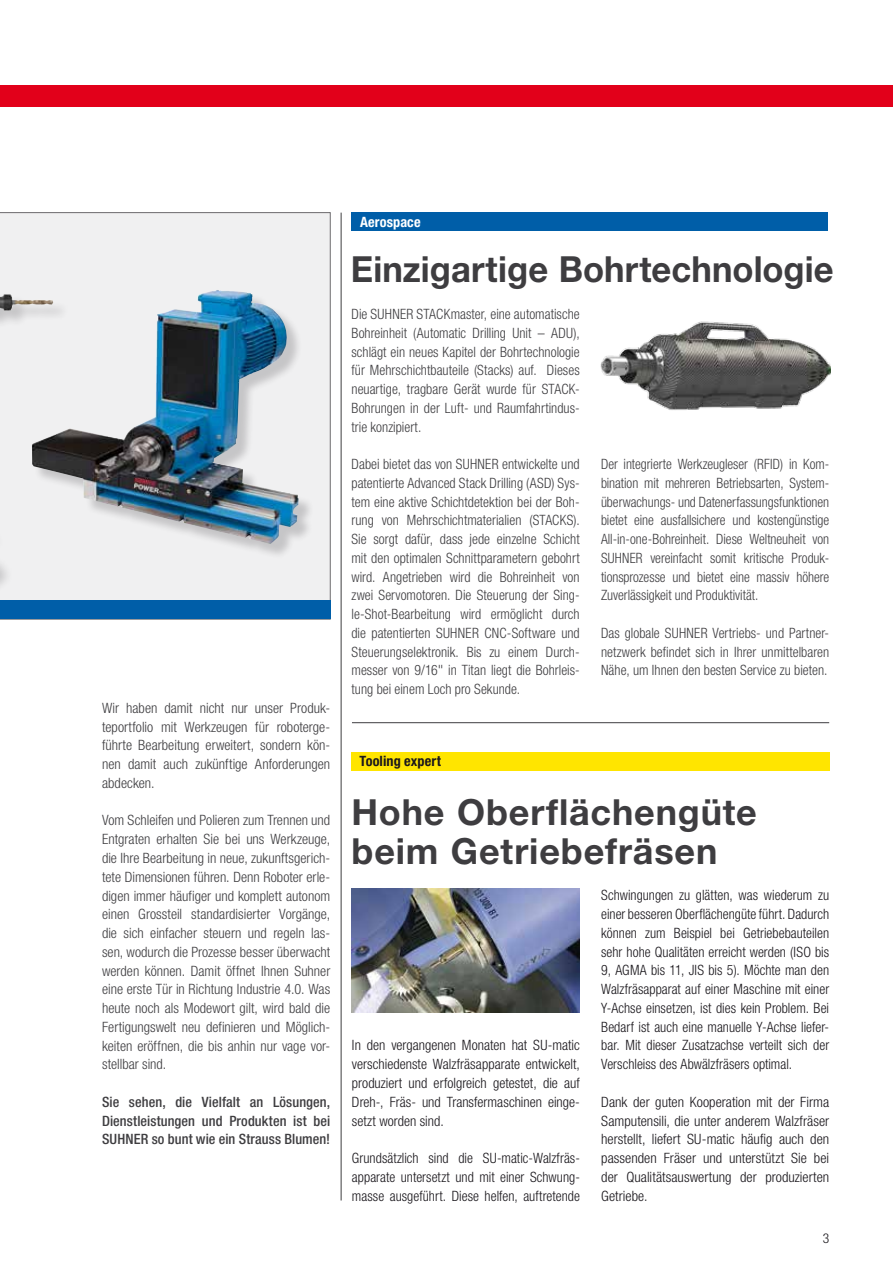
<style>
.page{position:relative;width:893px;height:1263px;background:#fff}
.page>*{position:absolute;margin:0;border:0;box-sizing:border-box;transform-origin:0 0}
.t1{font:700 36px/39px "Helvetica Neue LT Std";letter-spacing:.02em;color:#3e3d40}
.t2{font:700 36px "Helvetica Neue LT Std";color:#3e3d40;scale:.96 1}
.t3{font:300 condensed 14.25px/18.8px "Helvetica Neue LT Std";color:#3e3d40;text-align:justify}
.t4{font:300 condensed 14.25px/18.8px "Helvetica Neue LT Std";color:#1a171c;text-align:justify}
.t5{font:300 condensed 14.25px/18.8px "Helvetica Neue LT Std";color:#3e3d40;text-align:justify;scale:.95 1}
.t6{font:500 condensed 14.25px/18.8px "Helvetica Neue LT Std";letter-spacing:.01em;color:#3e3d40;text-align:justify}
.t7{font:700 condensed 14.25px "Helvetica Neue LT Std";letter-spacing:.005em;color:#1a171c}
.t8{font:700 condensed 14.25px "Helvetica Neue LT Std";letter-spacing:.01em;color:#fff}
.t9{font:300 condensed 13.5px "Helvetica Neue LT Std";color:#1a171c}
</style>
<div class="page">
<div style="left:0;top:212px;width:330px;height:388px;background:#f0f0f1"></div>
<div style="left:0;top:600px;width:330px;height:19px;background:#005ea8"></div>
<div style="left:351px;top:213px;width:477px;height:18px;background:#005ea8"></div>
<hr style="left:341px;top:213px;width:1px;height:987px;background:#3e3d40">
<hr style="left:352px;top:722px;width:477px;height:1px;background:#3e3d40">
<img style="left:600px;top:321px;width:231px;height:89px">
<div style="left:351px;top:752px;width:478px;height:19px;background:#ffe500"></div>
<div style="left:34px;top:292px;width:280px;height:268px;background:#1a171c;opacity:.2"></div>
<img style="left:32px;top:290px;width:266px;height:254px">
<div style="left:0;top:247px;width:70px;height:104px;background:#1a171c;opacity:.2"></div>
<img style="left:0;top:294px;width:53px;height:17px">
<img style="left:351px;top:888px;width:229px;height:125px">
<div style="left:0;top:384px;width:14px;height:221px;background:#f0f0f1"></div>
<div style="left:0;top:85px;width:893px;height:21px;background:#e2001a"></div>
<p class="t3" style="left:102px;top:698px;width:230px">Wir haben damit nicht nur unser Produk&shy;teportfolio mit Werkzeugen für roboterge&shy;führte Bearbeitung erweitert, sondern kön&shy;nen damit auch zukünftige Anforderungen abdecken.</p>
<p class="t3" style="left:102px;top:811px;width:230px">Vom Schleifen und Polieren zum Trennen und Entgraten erhalten Sie bei uns Werkzeuge, die Ihre Bearbeitung in neue, zukunftsgerich&shy;tete Dimensionen führen. Denn Roboter erle&shy;digen immer häufiger und komplett autonom einen Grossteil standardisierter Vorgänge, die sich einfacher steuern und regeln las&shy;sen, wodurch die Prozesse besser überwacht werden können. Damit öffnet Ihnen Suhner eine erste Tür in Richtung Industrie 4.0. Was heute noch als Modewort gilt, wird bald die Fertigungswelt neu definieren und Möglich&shy;keiten eröffnen, die bis anhin nur vage vor&shy;stellbar sind.</p>
<p class="t6" style="left:102px;top:1092px;width:230px">Sie sehen, die Vielfalt an Lösungen, Dienstleistungen und Produkten ist bei SUHNER so bunt wie ein Strauss Blumen!</p>
<p class="t8" style="left:360px;top:213px;width:62px">Aerospace</p>
<h1 class="t2" style="left:351px;top:247px;width:504px">Einzigartige Bohrtechnologie</h1>
<p class="t3" style="left:351px;top:305px;width:230px">Die SUHNER STACKmaster, eine automatische Bohreinheit (Automatic Drilling Unit – ADU), schlägt ein neues Kapitel der Bohrtechnologie für Mehrschichtbauteile (Stacks) auf. Dieses neuartige, tragbare Gerät wurde für STACK-Bohrungen in der Luft- und Raumfahrtindus&shy;trie konzipiert.</p>
<p class="t3" style="left:351px;top:455px;width:230px">Dabei bietet das von SUHNER entwickelte und patentierte Advanced Stack Drilling (ASD) Sys&shy;tem eine aktive Schichtdetektion bei der Boh&shy;rung von Mehrschichtmaterialien (STACKS).<br>Sie sorgt dafür, dass jede einzelne Schicht mit den optimalen Schnittparametern gebohrt wird. Angetrieben wird die Bohreinheit von zwei Servomotoren. Die Steuerung der Sing&shy;le-Shot-Bearbeitung wird ermöglicht durch die patentierten SUHNER CNC-Software und Steuerungselektronik. Bis zu einem Durch&shy;messer von 9/16'' in Titan liegt die Bohrleis&shy;tung bei einem Loch pro Sekunde.</p>
<p class="t5" style="left:601px;top:455px;width:242px">Der integrierte Werkzeugleser (RFID) in Kom&shy;bination mit mehreren Betriebsarten, System&shy;überwachungs- und Datenerfassungsfunktionen bietet eine ausfallsichere und kostengünstige All-in-one-Bohreinheit. Diese Weltneuheit von SUHNER vereinfacht somit kritische Produk&shy;tionsprozesse und bietet eine massiv höhere Zuverlässigkeit und Produktivität.</p>
<p class="t3" style="left:601px;top:623px;width:230px">Das globale SUHNER Vertriebs- und Partner&shy;netzwerk befindet sich in Ihrer unmittelbaren Nähe, um Ihnen den besten Service zu bieten.</p>
<p class="t7" style="left:360px;top:753px;width:83px">Tooling expert</p>
<h1 class="t1" style="left:351px;top:792px;width:407px">Hohe Oberflächengüte beim Getriebefräsen</h1>
<p class="t4" style="left:352px;top:1036px;width:229px">In den vergangenen Monaten hat SU-matic verschiedenste Walzfräsapparate entwickelt, produziert und erfolgreich getestet, die auf Dreh-, Fräs- und Transfermaschinen einge&shy;setzt worden sind.</p>
<p class="t4" style="left:352px;top:1148px;width:229px">Grundsätzlich sind die SU-matic-Walzfräs&shy;apparate untersetzt und mit einer Schwung&shy;masse ausgeführt. Diese helfen, auftretende</p>
<p class="t4" style="left:601px;top:886px;width:229px">Schwingungen zu glätten, was wiederum zu einer besseren Oberflächengüte führt. Dadurch können zum Beispiel bei Getriebebauteilen sehr hohe Qualitäten erreicht werden (ISO bis 9, AGMA bis 11, JIS bis 5). Möchte man den Walzfräsapparat auf einer Maschine mit einer Y-Achse einsetzen, ist dies kein Problem. Bei Bedarf ist auch eine manuelle Y-Achse liefer&shy;bar. Mit dieser Zusatzachse verteilt sich der Verschleiss des Abwälzfräsers optimal.</p>
<p class="t4" style="left:601px;top:1092px;width:230px">Dank der guten Kooperation mit der Firma Samputensili, die unter anderem Walzfräser herstellt, liefert SU-matic häufig auch den passenden Fräser und unterstützt Sie bei der Qualitätsauswertung der produzierten Getriebe.</p>
<p class="t9" style="left:823px;top:1230px;width:8px">3</p>
</div>
